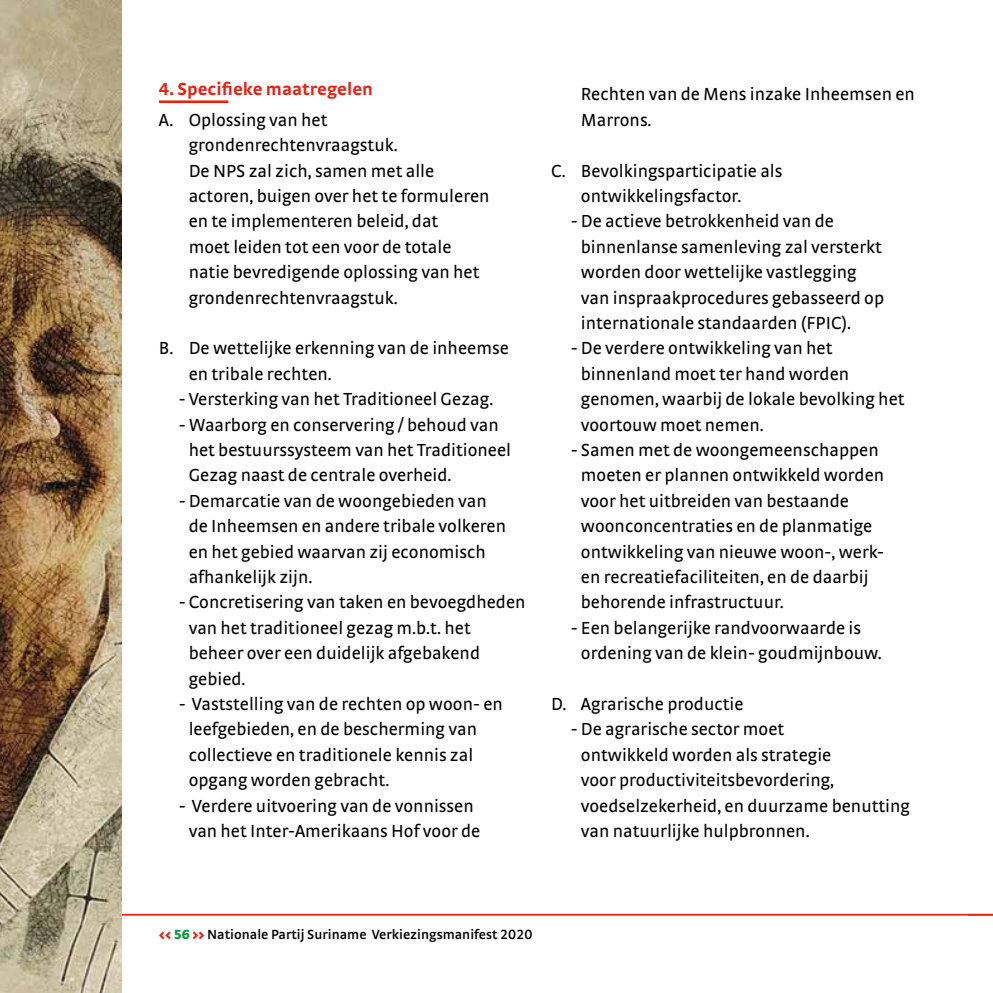
<style>
.page{position:relative;width:993px;height:993px;background:#fff}
.page>*{position:absolute;margin:0;border:0;box-sizing:border-box;transform-origin:0 0}
.t1{font:18.38px/25.4px "Strada TF";color:#000}
.t2{font:700 18.38px "Strada TF";color:#e42313}
.t3{font:600 14px "Strada TF";color:#000}
.s1{font-weight:900;color:#e42313}
.s2{font-weight:900;color:#009d3d}
</style>
<div class="page">
<hr style="left:0;top:913px;width:992px;height:2px;background:#e42313">
<hr style="left:159px;top:100px;width:69px;height:3px;background:#e42313">
<img style="left:0;top:0;width:122px;height:992px">
<p class="t2" style="left:159px;top:78px;width:215px">4. Specifieke maatregelen</p>
<p class="t1" style="left:189px;top:107px;width:302px;text-indent:-30px">A. Oplossing van het grondenrechtenvraagstuk.<br>De NPS zal zich, samen met alle actoren, buigen over het te formuleren en te implementeren beleid, dat<br>moet leiden tot een voor de totale natie bevredigende oplossing van het grondenrechtenvraagstuk.</p>
<p class="t1" style="left:189px;top:335px;width:321px;text-indent:-30px">B. De wettelijke erkenning van de inheemse en tribale rechten.</p>
<p class="t1" style="left:179px;top:386px;width:316px">- Versterking van het Traditioneel Gezag.</p>
<p class="t1" style="left:189px;top:411px;width:324px;text-indent:-10px">- Waarborg en conservering / behoud van het bestuurssysteem van het Traditioneel<br>Gezag naast de centrale overheid.</p>
<p class="t1" style="left:189px;top:487px;width:319px;text-indent:-10px">- Demarcatie van de woongebieden van de Inheemsen en andere tribale volkeren en het gebied waarvan zij economisch afhankelijk zijn.</p>
<p class="t1" style="left:189px;top:589px;width:338px;text-indent:-10px">- Concretisering van taken en bevoegdheden van het traditioneel gezag m.b.t. het beheer over een duidelijk afgebakend gebied.</p>
<p class="t1" style="left:189px;top:690px;width:316px;text-indent:-10px">- Vaststelling van de rechten op woon- en leefgebieden, en de bescherming van collectieve en traditionele kennis zal opgang worden gebracht.</p>
<p class="t1" style="left:179px;top:792px;width:303px;text-align:center">- Verdere uitvoering van de vonnissen van het Inter-Amerikaans Hof voor de</p>
<p class="t1" style="left:580px;top:81px;width:335px">Rechten van de Mens inzake Inheemsen en<br>Marrons.</p>
<p class="t1" style="left:580px;top:157px;width:203px;text-indent:-30px">C. Bevolkingsparticipatie als ontwikkelingsfactor.</p>
<p class="t1" style="left:580px;top:208px;width:305px;text-indent:-10px">- De actieve betrokkenheid van de binnenlanse samenleving zal versterkt worden door wettelijke vastlegging van inspraakprocedures gebasseerd op internationale standaarden (FPIC).</p>
<p class="t1" style="left:580px;top:335px;width:325px;text-indent:-10px">- De verdere ontwikkeling van het binnenland moet ter hand worden genomen, waarbij de lokale bevolking het voortouw moet nemen.</p>
<p class="t1" style="left:580px;top:437px;width:305px;text-indent:-10px">- Samen met de woongemeenschappen moeten er plannen ontwikkeld worden voor het uitbreiden van bestaande woonconcentraties en de planmatige ontwikkeling van nieuwe woon-, werk&shy;en recreatiefaciliteiten, en de daarbij behorende infrastructuur.</p>
<p class="t1" style="left:580px;top:614px;width:302px;text-indent:-10px">- Een belangerijke randvoorwaarde is ordening van de klein- goudmijnbouw.</p>
<p class="t1" style="left:551px;top:690px;width:194px">D. Agrarische productie</p>
<p class="t1" style="left:580px;top:716px;width:330px;text-indent:-10px">- De agrarische sector moet<br>ontwikkeld worden als strategie<br>voor productiviteitsbevordering, voedselzekerheid, en duurzame benutting van natuurlijke hulpbronnen.</p>
<p class="t3" style="left:159px;top:925px;width:375px"><span class="s1">&lt;&lt;</span> <span class="s2">56</span> <span class="s1">&gt;&gt;</span> Nationale Partij Suriname Verkiezingsmanifest 2020</p>
</div>
